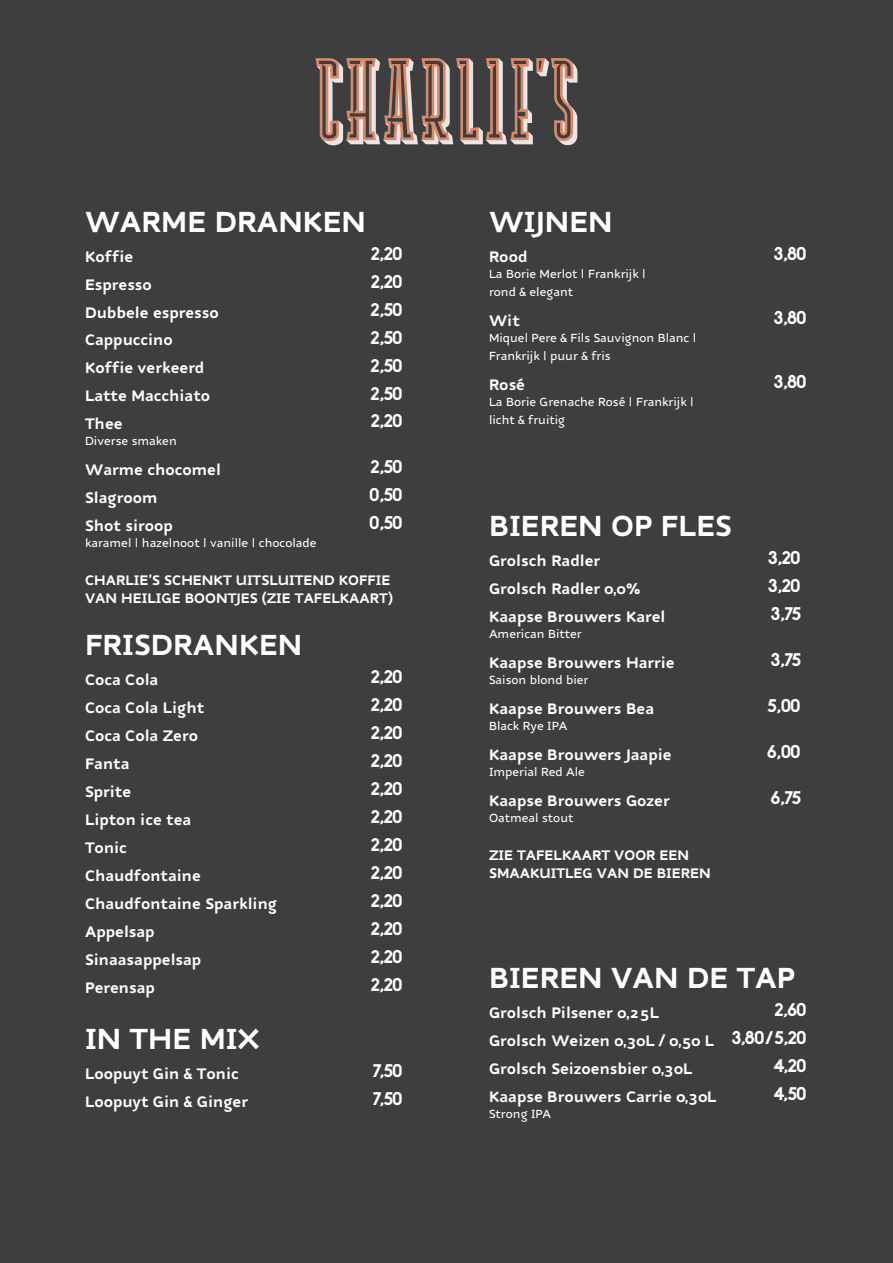
<style>
.page{position:relative;width:893px;height:1263px;background:#3e3e3f}
.page>*{position:absolute;margin:0;border:0;box-sizing:border-box;transform-origin:0 0}
.t1{font:700 31.5px "Nubian";color:#fff}
.t2{font:700 18px "Biko";letter-spacing:-.065em;color:#fff}
.t3{font:700 16.5px/27.9px "Nubian";color:#fff}
.t4{font:700 15px/18px "Nubian";color:#fff}
.t5{font:500 12.75px/18px "Nubian";color:#fff}
.s1{font-family:"Biko";font-size:18px}
</style>
<div class="page">
<svg style="left:316px;top:58px;width:261px;height:87px"></svg>
<h1 class="t1" style="left:85px;top:203px;width:283px">WARME DRANKEN</h1>
<p class="t3" style="left:85px;top:243px;width:50px">Koffie</p>
<p class="t2" style="left:371px;top:243px;width:34px">2,20</p>
<p class="t3" style="left:85px;top:270px;width:68px">Espresso</p>
<p class="t2" style="left:371px;top:271px;width:34px">2,20</p>
<p class="t3" style="left:85px;top:298px;width:135px">Dubbele espresso</p>
<p class="t2" style="left:371px;top:299px;width:34px">2,50</p>
<p class="t3" style="left:85px;top:326px;width:89px">Cappuccino</p>
<p class="t2" style="left:371px;top:326px;width:34px">2,50</p>
<p class="t3" style="left:85px;top:354px;width:121px">Koffie verkeerd</p>
<p class="t2" style="left:371px;top:354px;width:34px">2,50</p>
<p class="t3" style="left:85px;top:382px;width:127px">Latte Macchiato</p>
<p class="t2" style="left:371px;top:382px;width:34px">2,50</p>
<p class="t3" style="left:85px;top:410px;width:39px">Thee</p>
<p class="t2" style="left:371px;top:410px;width:34px">2,20</p>
<p class="t5" style="left:85px;top:433px;width:93px">Diverse smaken</p>
<p class="t3" style="left:85px;top:456px;width:137px">Warme chocomel</p>
<p class="t2" style="left:371px;top:456px;width:34px">2,50</p>
<p class="t3" style="left:85px;top:484px;width:74px">Slagroom</p>
<p class="t2" style="left:369px;top:484px;width:36px">0,50</p>
<p class="t3" style="left:85px;top:512px;width:89px">Shot siroop</p>
<p class="t2" style="left:369px;top:512px;width:36px">0,50</p>
<p class="t5" style="left:85px;top:534px;width:233px">karamel | hazelnoot | vanille | chocolade</p>
<p class="t4" style="left:85px;top:571px;width:309px">CHARLIE’S SCHENKT UITSLUITEND KOFFIE<br>VAN HEILIGE BOONTJES (ZIE TAFELKAART)</p>
<h1 class="t1" style="left:85px;top:626px;width:219px">FRISDRANKEN</h1>
<p class="t3" style="left:85px;top:666px;width:75px">Coca Cola</p>
<p class="t2" style="left:371px;top:666px;width:34px">2,20</p>
<p class="t3" style="left:85px;top:694px;width:121px">Coca Cola Light</p>
<p class="t2" style="left:371px;top:694px;width:34px">2,20</p>
<p class="t3" style="left:85px;top:722px;width:115px">Coca Cola Zero</p>
<p class="t2" style="left:371px;top:722px;width:34px">2,20</p>
<p class="t3" style="left:85px;top:750px;width:46px">Fanta</p>
<p class="t2" style="left:371px;top:750px;width:34px">2,20</p>
<p class="t3" style="left:85px;top:778px;width:48px">Sprite</p>
<p class="t2" style="left:371px;top:778px;width:34px">2,20</p>
<p class="t3" style="left:85px;top:806px;width:108px">Lipton ice tea</p>
<p class="t2" style="left:371px;top:806px;width:34px">2,20</p>
<p class="t3" style="left:85px;top:834px;width:43px">Tonic</p>
<p class="t2" style="left:371px;top:834px;width:34px">2,20</p>
<p class="t3" style="left:85px;top:862px;width:117px">Chaudfontaine</p>
<p class="t2" style="left:371px;top:862px;width:34px">2,20</p>
<p class="t3" style="left:85px;top:890px;width:194px">Chaudfontaine Sparkling</p>
<p class="t2" style="left:371px;top:890px;width:34px">2,20</p>
<p class="t3" style="left:85px;top:917px;width:71px">Appelsap</p>
<p class="t2" style="left:371px;top:918px;width:34px">2,20</p>
<p class="t3" style="left:85px;top:945px;width:118px">Sinaasappelsap</p>
<p class="t2" style="left:371px;top:946px;width:34px">2,20</p>
<p class="t3" style="left:85px;top:973px;width:71px">Perensap</p>
<p class="t2" style="left:371px;top:973px;width:34px">2,20</p>
<h1 class="t1" style="left:85px;top:1020px;width:176px">IN THE MIX</h1>
<p class="t3" style="left:85px;top:1060px;width:155px">Loopuyt Gin &amp; Tonic</p>
<p class="t2" style="left:373px;top:1060px;width:32px">7,50</p>
<p class="t3" style="left:85px;top:1088px;width:165px">Loopuyt Gin &amp; Ginger</p>
<p class="t2" style="left:373px;top:1088px;width:32px">7,50</p>
<h1 class="t1" style="left:489px;top:203px;width:125px">WIJNEN</h1>
<p class="t3" style="left:489px;top:243px;width:40px">Rood</p>
<p class="t2" style="left:774px;top:243px;width:35px">3,80</p>
<p class="t5" style="left:489px;top:265px;width:158px">La Borie Merlot | Frankrijk | rond &amp; elegant</p>
<p class="t3" style="left:489px;top:306px;width:32px">Wit</p>
<p class="t2" style="left:774px;top:307px;width:35px">3,80</p>
<p class="t5" style="left:489px;top:329px;width:209px">Miquel Pere &amp; Fils Sauvignon Blanc |<br>Frankrijk | puur &amp; fris</p>
<p class="t3" style="left:489px;top:370px;width:38px">Rosé</p>
<p class="t2" style="left:774px;top:371px;width:35px">3,80</p>
<p class="t5" style="left:489px;top:393px;width:206px">La Borie Grenache Rosé | Frankrijk | licht &amp; fruitig</p>
<h1 class="t1" style="left:489px;top:507px;width:244px">BIEREN OP FLES</h1>
<p class="t3" style="left:489px;top:547px;width:113px">Grolsch Radler</p>
<p class="t2" style="left:768px;top:547px;width:34px">3,20</p>
<p class="t3" style="left:489px;top:575px;width:153px">Grolsch Radler 0,0%</p>
<p class="t2" style="left:768px;top:575px;width:34px">3,20</p>
<p class="t3" style="left:489px;top:603px;width:178px">Kaapse Brouwers Karel</p>
<p class="t2" style="left:771px;top:603px;width:32px">3,75</p>
<p class="t5" style="left:489px;top:625px;width:94px">American Bitter</p>
<p class="t3" style="left:489px;top:649px;width:187px">Kaapse Brouwers Harrie</p>
<p class="t2" style="left:771px;top:649px;width:32px">3,75</p>
<p class="t5" style="left:489px;top:671px;width:101px">Saison blond bier</p>
<p class="t3" style="left:489px;top:695px;width:167px">Kaapse Brouwers Bea</p>
<p class="t2" style="left:767px;top:695px;width:35px">5,00</p>
<p class="t5" style="left:489px;top:717px;width:80px">Black Rye IPA</p>
<p class="t3" style="left:489px;top:741px;width:184px">Kaapse Brouwers Jaapie</p>
<p class="t2" style="left:767px;top:741px;width:35px">6,00</p>
<p class="t5" style="left:489px;top:763px;width:98px">Imperial Red Ale</p>
<p class="t3" style="left:489px;top:786px;width:182px">Kaapse Brouwers Gozer</p>
<p class="t2" style="left:771px;top:787px;width:32px">6,75</p>
<p class="t5" style="left:489px;top:809px;width:86px">Oatmeal stout</p>
<p class="t4" style="left:489px;top:846px;width:223px">ZIE TAFELKAART VOOR EEN<br>SMAAKUITLEG VAN DE BIEREN</p>
<h1 class="t1" style="left:489px;top:959px;width:308px">BIEREN VAN DE TAP</h1>
<p class="t3" style="left:489px;top:999px;width:172px">Grolsch Pilsener 0,25L</p>
<p class="t2" style="left:775px;top:999px;width:34px">2,60</p>
<p class="t3" style="left:489px;top:1027px;width:320px">Grolsch Weizen 0,30L / 0,50 L <span class="s1">3,80 / 5,20<br></span>Grolsch Seizoensbier 0,30L</p>
<p class="t2" style="left:774px;top:1055px;width:35px">4,20</p>
<p class="t3" style="left:489px;top:1083px;width:229px">Kaapse Brouwers Carrie 0,30L</p>
<p class="t2" style="left:774px;top:1083px;width:35px">4,50</p>
<p class="t5" style="left:489px;top:1105px;width:64px">Strong IPA</p>
</div>
